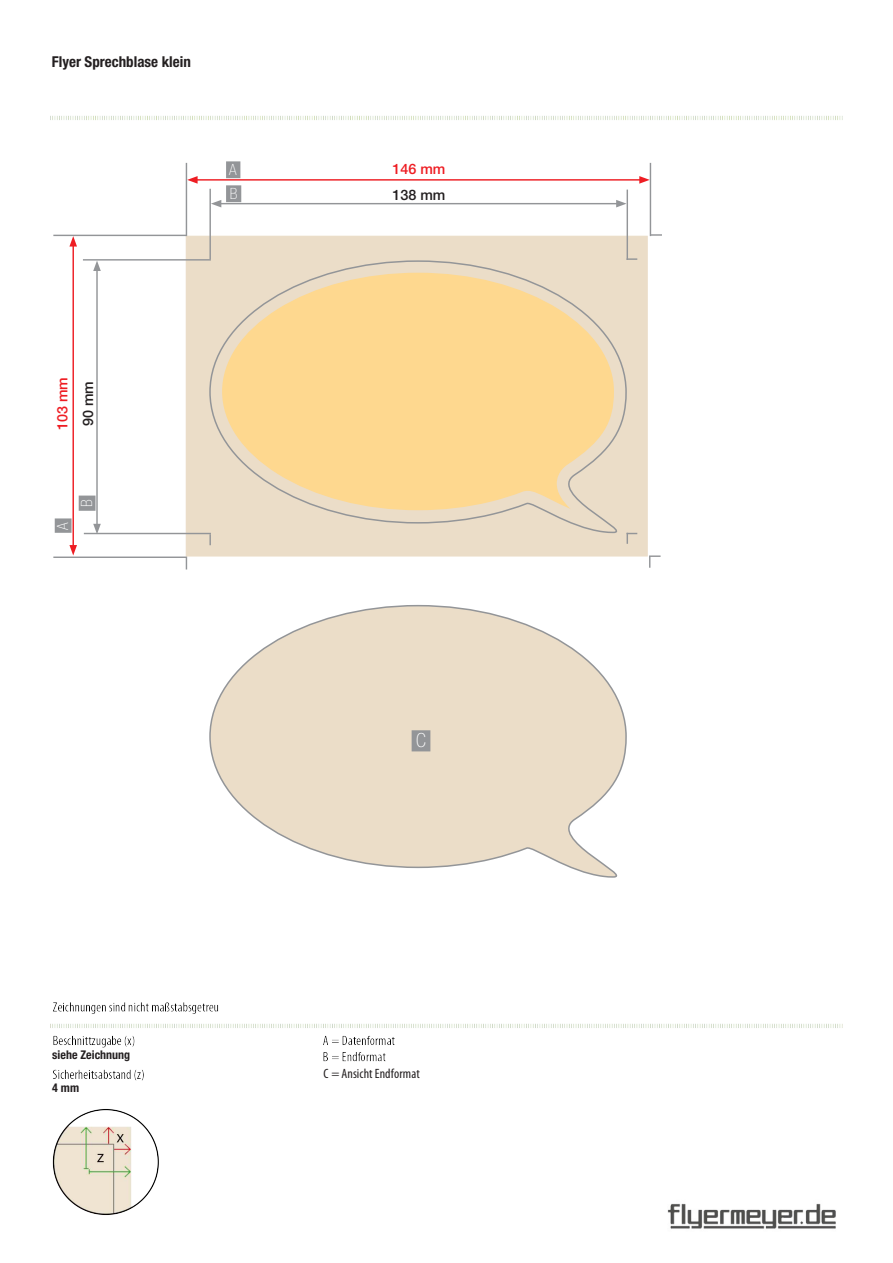
<style>
.page{position:relative;width:893px;height:1263px;background:#fff}
.page>*{position:absolute;margin:0;border:0;box-sizing:border-box;transform-origin:0 0}
.t1{font:100 condensed 19.5px "Helvetica Neue LT Std";color:#fff}
.t2{font:100 condensed 15.45px/24px "Helvetica Neue LT Std";color:#fff}
.t3{font:700 condensed 15px "Helvetica Neue LT Std";color:#231f20}
.t4{font:500 14.4px "Helvetica Neue LT Std";color:#ee1d23}
.t5{font:500 14.4px "Helvetica Neue LT Std";color:#231f20}
.t6{font:condensed 13.5px "Myriad Pro";letter-spacing:.005em;color:#231f20}
.t7{font:700 condensed 12px "Helvetica Neue LT Std";color:#231f20}
</style>
<div class="page">
<img style="left:50px;top:115px;width:793px;height:1100px">
<img style="left:667px;top:1195px;width:171px;height:34px">
<div style="left:34px;top:137px;width:527px;height:543px;background:#fff"></div>
<div style="left:42px;top:1049px;width:53px;height:12px;background:#fff"></div>
<div style="left:42px;top:1083px;width:53px;height:12px;background:#fff"></div>
<div style="left:186px;top:236px;width:462px;height:320px;background:#ebddc8"></div>
<hr style="left:96px;top:269px;width:2px;height:257px;background:#939598">
<svg style="left:93px;top:261px;width:8px;height:10px"></svg>
<svg style="left:93px;top:524px;width:8px;height:9px"></svg>
<hr style="left:83px;top:259px;width:128px;height:2px;background:#939598">
<hr style="left:73px;top:244px;width:1px;height:303px;background:#ee1d23">
<svg style="left:69px;top:236px;width:8px;height:11px"></svg>
<svg style="left:69px;top:545px;width:8px;height:10px"></svg>
<hr style="left:219px;top:203px;width:399px;height:1px;background:#939598">
<svg style="left:616px;top:200px;width:11px;height:7px"></svg>
<svg style="left:211px;top:200px;width:10px;height:7px"></svg>
<hr style="left:195px;top:179px;width:447px;height:2px;background:#ee1d23">
<svg style="left:639px;top:176px;width:11px;height:8px"></svg>
<svg style="left:187px;top:176px;width:11px;height:8px"></svg>
<hr style="left:209px;top:189px;width:2px;height:70px;background:#939598">
<hr style="left:186px;top:163px;width:1px;height:73px;background:#939598">
<hr style="left:53px;top:235px;width:133px;height:1px;background:#939598">
<hr style="left:627px;top:190px;width:1px;height:70px;background:#939598">
<svg style="left:628px;top:258px;width:9px;height:2px"></svg>
<hr style="left:84px;top:533px;width:127px;height:1px;background:#939598">
<svg style="left:209px;top:534px;width:2px;height:11px"></svg>
<svg style="left:627px;top:533px;width:10px;height:11px"></svg>
<div style="left:226px;top:161px;width:14px;height:17px;background:#939598"></div>
<div style="left:226px;top:185px;width:15px;height:17px;background:#939598"></div>
<div style="left:55px;top:518px;width:17px;height:15px;background:#939598"></div>
<div style="left:79px;top:496px;width:17px;height:15px;background:#939598"></div>
<hr style="left:53px;top:556px;width:134px;height:2px;background:#939598">
<svg style="left:208px;top:604px;width:426px;height:274px"></svg>
<svg style="left:649px;top:555px;width:12px;height:13px"></svg>
<hr style="left:650px;top:163px;width:1px;height:73px;background:#939598">
<svg style="left:651px;top:234px;width:11px;height:2px"></svg>
<div style="left:412px;top:730px;width:18px;height:21px;background:#939598"></div>
<svg style="left:208px;top:260px;width:426px;height:274px"></svg>
<svg style="left:222px;top:273px;width:392px;height:237px;fill:#fed88f"></svg>
<p class="t3" style="left:52px;top:52px;width:141px">Flyer Sprechblase klein</p>
<p class="t2" style="left:229px;top:157px;width:10px">A<br>B</p>
<p class="t4" style="left:54px;top:430px;width:55px;rotate:-90deg">103 mm</p>
<p class="t5" style="left:79px;top:426px;width:47px;rotate:-90deg">90 mm</p>
<p class="t2" style="left:51px;top:530px;width:9px;rotate:-90deg">A</p>
<p class="t2" style="left:75px;top:507px;width:9px;rotate:-90deg">B</p>
<p class="t4" style="left:392px;top:160px;width:55px">146 mm</p>
<p class="t5" style="left:392px;top:186px;width:55px">138 mm</p>
<h1 class="t1" style="left:416px;top:729px;width:11px">C</h1>
<p class="t7" style="left:52px;top:1047px;width:79px">siehe Zeichnung</p>
<p class="t7" style="left:52px;top:1080px;width:28px">4 mm</p>
<p class="t6" style="left:323px;top:1066px;width:98px">C = Ansicht Endformat</p>
</div>
